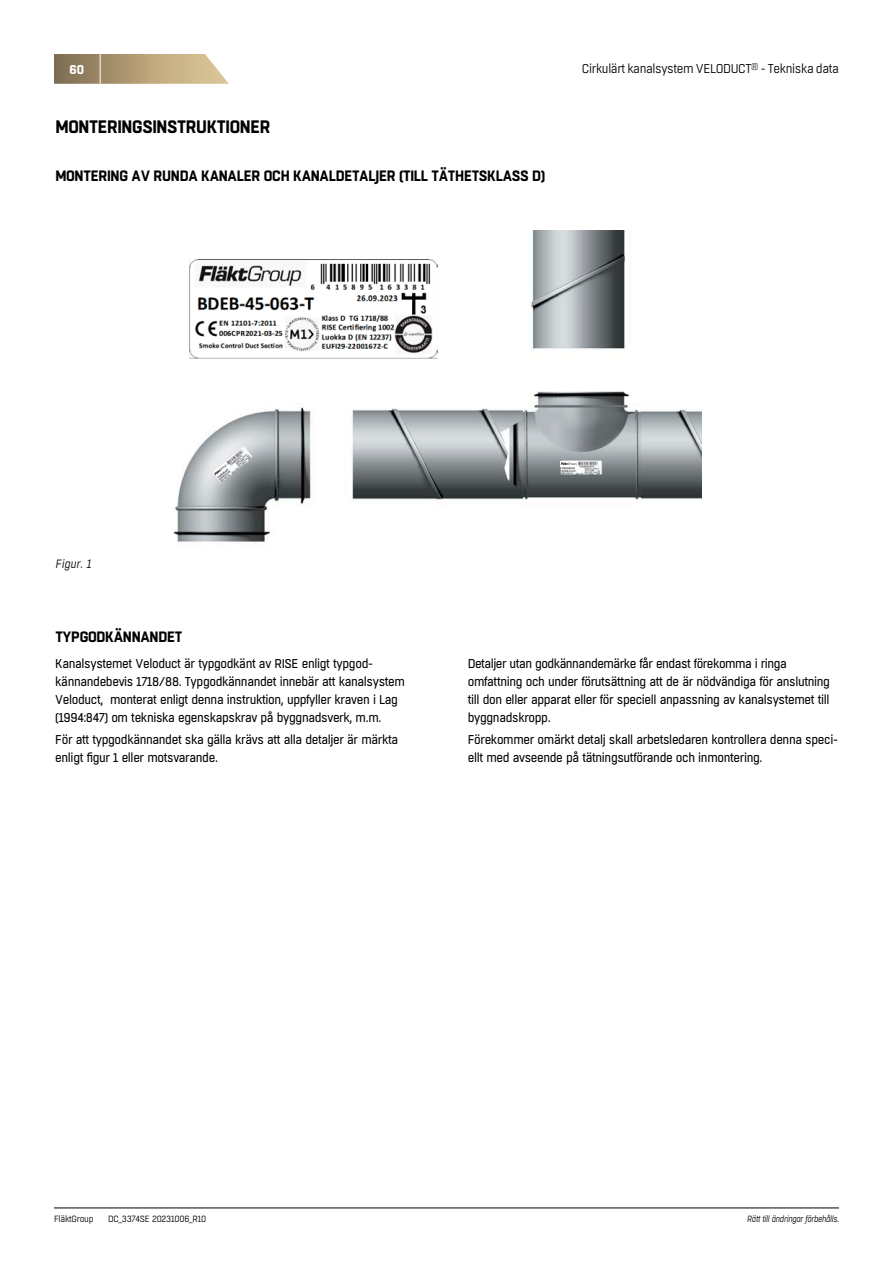
<style>
.page{position:relative;width:893px;height:1263px;background:#fff}
.page>*{position:absolute;margin:0;border:0;box-sizing:border-box;transform-origin:0 0}
.t1{font:700 18px "Boxed";letter-spacing:-.02em;color:#000;scale:.95 1}
.t2{font:700 15px "Boxed";letter-spacing:-.02em;color:#000;scale:.95 1}
.t3{font:12.75px/18px "Boxed";letter-spacing:-.03em;color:#000;scale:.95 1}
.t4{font:12.75px "Boxed";letter-spacing:-.03em;color:#000;scale:.95 1}
.t5{font:700 12.75px "Boxed";color:#fff}
.t6{font:italic 12px "Boxed";color:#000}
.t7{font:9px "Boxed";letter-spacing:-.03em;color:#000;scale:.95 1}
.t8{font:italic 9px "Boxed";letter-spacing:-.03em;color:#000;scale:.95 1}
</style>
<div class="page">
<svg style="left:54px;top:54px;width:175px;height:30px;background:#b6a37f"></svg>
<hr style="left:100px;top:54px;width:1px;height:30px;background:#fff">
<hr style="left:54px;top:1208px;width:785px;height:1px;background:#000">
<img style="left:173px;top:230px;width:529px;height:312px">
<svg style="left:560px;top:461px;width:16px;height:6px"></svg>
<svg style="left:561px;top:463px;width:15px;height:2px"></svg>
<svg style="left:213px;top:462px;width:15px;height:15px"></svg>
<div style="left:190px;top:260px;width:279px;height:105px;background:#fff"></div>
<img style="left:189px;top:259px;width:248px;height:100px">
<p class="t5" style="left:70px;top:61px;width:16px">60</p>
<p class="t4" style="left:582px;top:61px;width:272px">Cirkulärt kanalsystem VELODUCT<sup>®</sup> - Tekniska data</p>
<h1 class="t1" style="left:55px;top:114px;width:228px">MONTERINGSINSTRUKTIONER</h1>
<p class="t2" style="left:55px;top:166px;width:517px">MONTERING AV RUNDA KANALER OCH KANALDETALJER (TILL TÄTHETSKLASS D)</p>
<p class="t6" style="left:55px;top:556px;width:37px">Figur. 1</p>
<p class="t2" style="left:55px;top:626px;width:135px">TYPGODKÄNNANDET</p>
<p class="t3" style="left:55px;top:655px;width:370px">Kanalsystemet Veloduct är typgodkänt av RISE enligt typgod&shy;kännandebevis 1718/88. Typgodkännandet innebär att kanalsystem Veloduct, monterat enligt denna instruktion, uppfyller kraven i Lag (1994:847) om tekniska egenskapskrav på byggnadsverk, m.m.</p>
<p class="t3" style="left:55px;top:731px;width:362px">För att typgodkännandet ska gälla krävs att alla detaljer är märkta enligt figur 1 eller motsvarande.</p>
<p class="t3" style="left:468px;top:655px;width:383px">Detaljer utan godkännandemärke får endast förekomma i ringa omfattning och under förutsättning att de är nödvändiga för anslutning till don eller apparat eller för speciell anpassning av kanalsystemet till byggnadskropp.</p>
<p class="t3" style="left:468px;top:731px;width:391px">Förekommer omärkt detalj skall arbetsledaren kontrollera denna speci&shy;ellt med avseende på tätningsutförande och inmontering.</p>
<p class="t7" style="left:54px;top:1213px;width:43px">FläktGroup</p>
<p class="t7" style="left:108px;top:1213px;width:105px">DC_3374SE 20231006_R10</p>
<p class="t8" style="left:747px;top:1213px;width:98px">Rätt till ändringar förbehålls.</p>
</div>
